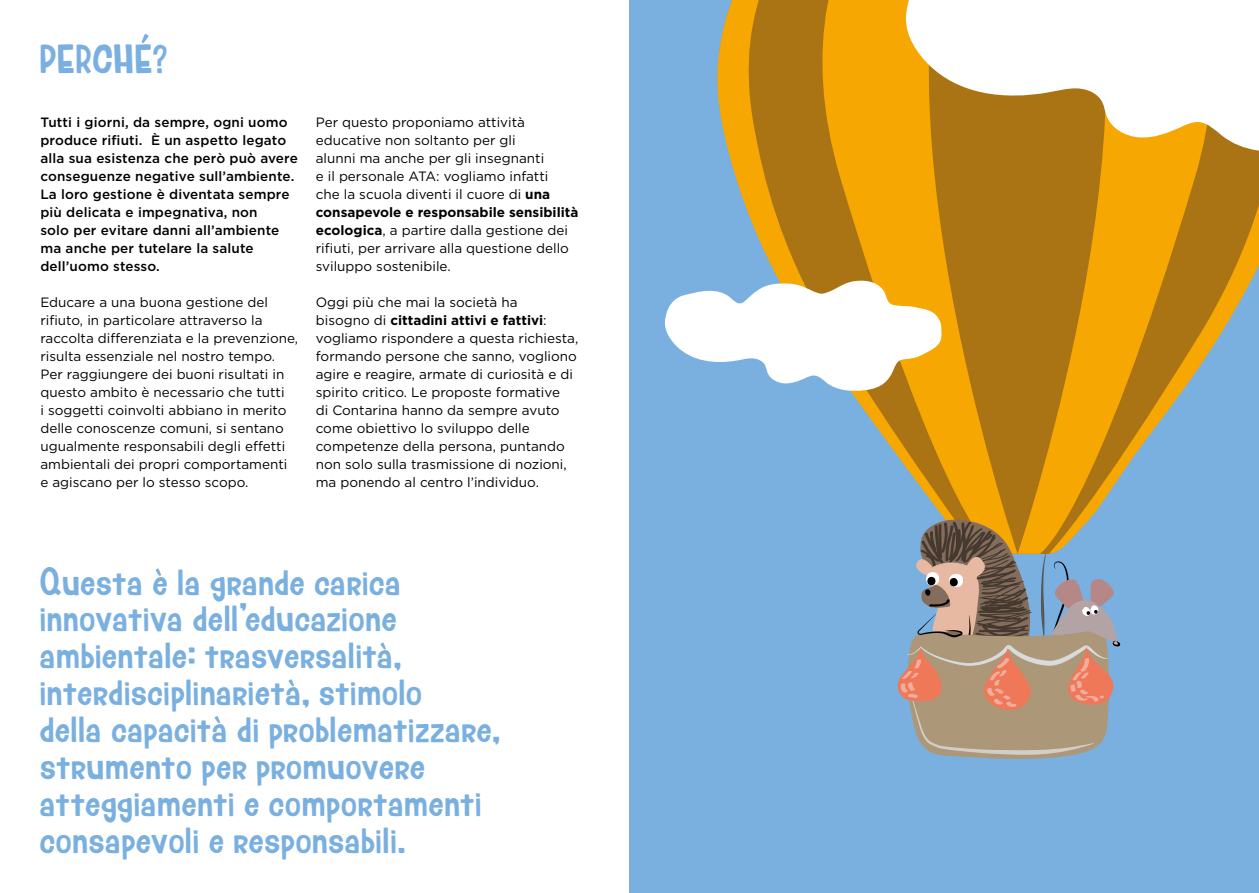
<style>
.page{position:relative;width:1259px;height:893px;background:#fff}
.page>*{position:absolute;margin:0;border:0;box-sizing:border-box;transform-origin:0 0}
.t1{font:36px "Lumberjack";letter-spacing:.035em;color:#7ab0e0}
.t2{font:35.4px/36.9px "Lumberjack";letter-spacing:.03em;color:#7ab0e0}
.t3{font:13.5px/18px "Gotham";color:#000}
.t4{font:500 13.5px/18px "Gotham";letter-spacing:.01em;color:#000}
.s1{font-weight:700}
</style>
<div class="page">
<div style="left:629px;top:0;width:630px;height:893px;background:#7ab0e0"></div>
<svg style="left:979px;top:154px;width:38px;height:365px;background:#b17712"></svg>
<div style="left:1017px;top:154px;width:31px;height:365px;background:#aa7314"></div>
<svg style="left:1048px;top:154px;width:211px;height:365px"></svg>
<svg style="left:717px;top:0;width:262px;height:519px"></svg>
<svg style="left:897px;top:519px;width:223px;height:240px"></svg>
<svg style="left:905px;top:0;width:354px;height:154px;background:#ebd8b4"></svg>
<svg style="left:665px;top:279px;width:276px;height:113px"></svg>
<svg style="left:141px;top:34px;width:8px;height:10px"></svg>
<svg style="left:155px;top:568px;width:6px;height:8px"></svg>
<svg style="left:380px;top:642px;width:6px;height:8px"></svg>
<svg style="left:288px;top:679px;width:6px;height:8px"></svg>
<svg style="left:214px;top:716px;width:6px;height:7px"></svg>
<h1 class="t1" style="left:40px;top:38px;width:129px">PERCHE?</h1>
<p class="t4" style="left:40px;top:113px;width:259px">Tutti i giorni, da sempre, ogni uomo produce rifiuti. È un aspetto legato alla sua esistenza che però può avere conseguenze negative sull’ambiente.<br>La loro gestione è diventata sempre più delicata e impegnativa, non<br>solo per evitare danni all’ambiente ma anche per tutelare la salute dell’uomo stesso.</p>
<p class="t3" style="left:40px;top:293px;width:259px">Educare a una buona gestione del rifiuto, in particolare attraverso la raccolta differenziata e la prevenzione, risulta essenziale nel nostro tempo.<br>Per raggiungere dei buoni risultati in questo ambito è necessario che tutti<br>i soggetti coinvolti abbiano in merito delle conoscenze comuni, si sentano ugualmente responsabili degli effetti ambientali dei propri comportamenti e agiscano per lo stesso scopo.</p>
<p class="t3" style="left:316px;top:113px;width:264px">Per questo proponiamo attività educative non soltanto per gli<br>alunni ma anche per gli insegnanti<br>e il personale ATA: vogliamo infatti<br>che la scuola diventi il cuore di <span class="s1">una consapevole e responsabile sensibilità ecologica</span>, a partire dalla gestione dei rifiuti, per arrivare alla questione dello sviluppo sostenibile.</p>
<p class="t3" style="left:316px;top:292px;width:264px">Oggi più che mai la società ha<br>bisogno di <span class="s1">cittadini attivi e fattivi</span>: vogliamo rispondere a questa richiesta, formando persone che sanno, vogliono agire e reagire, armate di curiosità e di spirito critico. Le proposte formative<br>di Contarina hanno da sempre avuto come obiettivo lo sviluppo delle competenze della persona, puntando non solo sulla trasmissione di nozioni, ma ponendo al centro l’individuo.</p>
<p class="t2" style="left:40px;top:563px;width:461px">Questa è la grande carica innovativa dell’educazione ambientale: trasversalità, interdisciplinarietà, stimolo<br>della capacità di problematizzare, strumento per promuovere atteggiamenti e comportamenti consapevoli e responsabili.</p>
</div>
